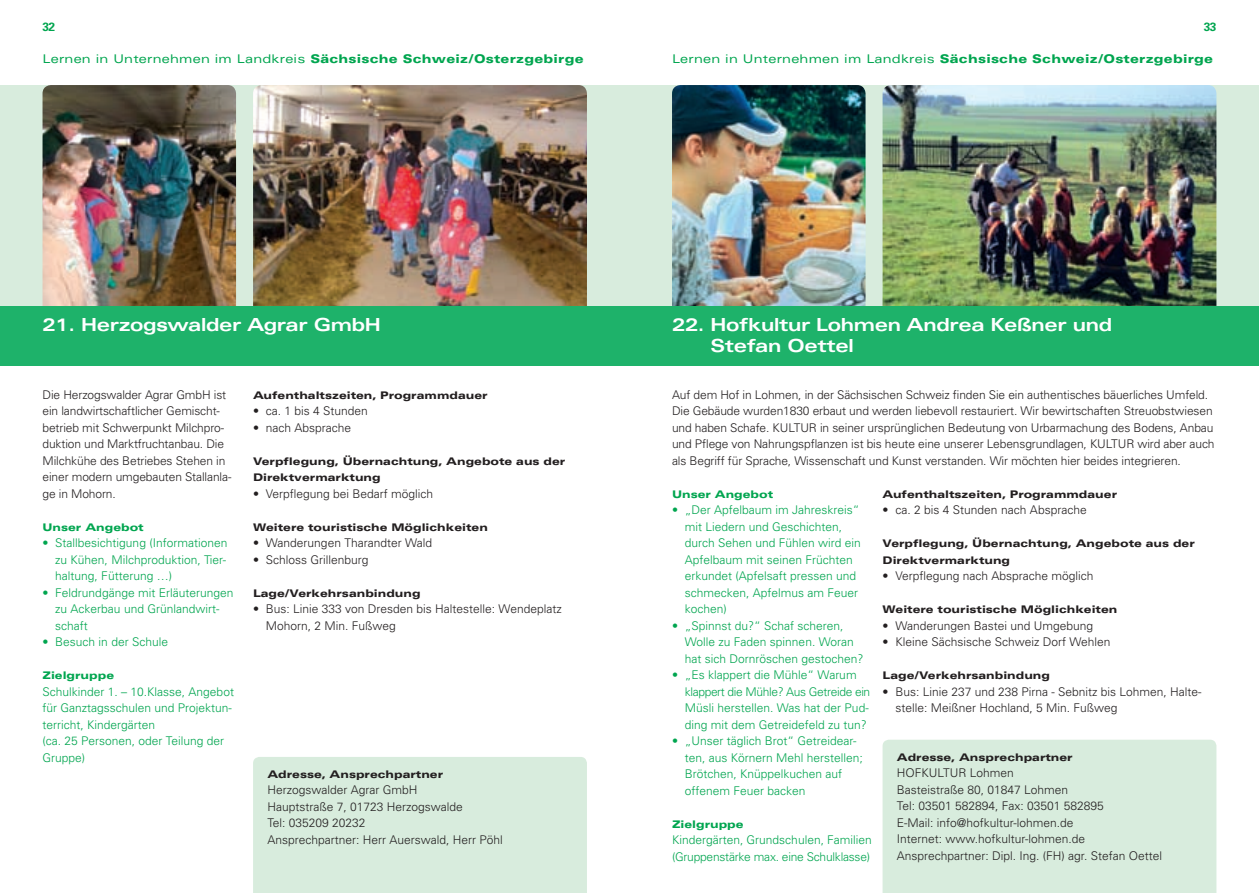
<style>
.page{position:relative;width:1259px;height:893px;background:#fff}
.page>*{position:absolute;margin:0;border:0;box-sizing:border-box;transform-origin:0 0}
.t1{font:700 expanded 18px/21px "Univers";letter-spacing:-.02em;color:#fff}
.t2{font:300 12px/16.5px "Univers";letter-spacing:-.01em;color:#231f20}
.t3{font:300 12px/16.5px "Univers";color:#00a54f}
.t4{font:900 expanded 12px "Univers";letter-spacing:.02em;color:#00a54f}
.t5{font:700 12px "Univers";color:#00a54f}
.t6{font:900 expanded 10.5px/16.5px "Univers";color:#231f20}
.t7{font:900 expanded 10.5px "Univers";color:#00a54f}
.s1{font-weight:400}
</style>
<div class="page">
<div style="left:0;top:85px;width:629px;height:281px;background:#d8ecdd"></div>
<div style="left:629px;top:85px;width:630px;height:281px;background:#d8ecdd"></div>
<img style="left:672px;top:85px;width:193px;height:221px">
<img style="left:882px;top:85px;width:334px;height:221px">
<img style="left:43px;top:85px;width:193px;height:221px">
<img style="left:253px;top:85px;width:334px;height:221px">
<div style="left:0;top:306px;width:1259px;height:60px;background:#1eb26a"></div>
<div style="left:253px;top:757px;width:334px;height:136px;background:#d8ecdd"></div>
<div style="left:882px;top:740px;width:334px;height:153px;background:#d8ecdd"></div>
<p class="t5" style="left:43px;top:19px;width:7px">32</p>
<p class="t5" style="left:1203px;top:19px;width:7px">33</p>
<p class="t4" style="left:43px;top:51px;width:543px"><span class="s1">Lernen in Unternehmen im Landkreis</span> Sächsische Schweiz/Osterzgebirge</p>
<p class="t4" style="left:672px;top:51px;width:543px"><span class="s1">Lernen in Unternehmen im Landkreis</span> Sächsische Schweiz/Osterzgebirge</p>
<h1 class="t1" style="left:43px;top:314px;width:340px">21. Herzogswalder Agrar GmbH</h1>
<h1 class="t1" style="left:710px;top:314px;width:403px;text-indent:-39px">22. Hofkultur Lohmen Andrea Keßner und<br>Stefan Oettel</h1>
<p class="t2" style="left:43px;top:386px;width:190px">Die Herzogswalder Agrar GmbH ist ein landwirtschaftlicher Gemischt&shy;betrieb mit Schwerpunkt Milchpro&shy;duktion und Marktfruchtanbau. Die<br>Milchkühe des Betriebes Stehen in einer modern umgebauten Stallanla&shy;ge in Mohorn.</p>
<p class="t7" style="left:43px;top:521px;width:103px">Unser Angebot</p>
<p class="t3" style="left:55px;top:534px;width:174px;text-align:justify;text-indent:-13px">• Stallbesichtigung (Informationen zu Kühen, Milchproduktion, Tier&shy;haltung, Fütterung …)</p>
<p class="t3" style="left:55px;top:584px;width:180px;text-indent:-13px">• Feldrundgänge mit Erläuterungen zu Ackerbau und Grünlandwirt&shy;schaft</p>
<p class="t3" style="left:43px;top:633px;width:127px">• Besuch in der Schule</p>
<p class="t7" style="left:43px;top:669px;width:73px">Zielgruppe</p>
<p class="t3" style="left:43px;top:683px;width:193px">Schulkinder 1. – 10.Klasse, Angebot für Ganztagsschulen und Projektun&shy;terricht, Kindergärten<br>(ca. 25 Personen, oder Teilung der<br>Gruppe)</p>
<p class="t6" style="left:253px;top:386px;width:236px">Aufenthaltszeiten, Programmdauer</p>
<p class="t2" style="left:253px;top:402px;width:116px">• ca. 1 bis 4 Stunden</p>
<p class="t2" style="left:253px;top:419px;width:100px">• nach Absprache</p>
<p class="t6" style="left:253px;top:452px;width:314px">Verpflegung, Übernachtung, Angebote aus der<br>Direktvermarktung</p>
<p class="t2" style="left:253px;top:485px;width:182px">• Verpflegung bei Bedarf möglich</p>
<p class="t6" style="left:253px;top:518px;width:236px">Weitere touristische Möglichkeiten</p>
<p class="t2" style="left:253px;top:534px;width:181px">• Wanderungen Tharandter Wald</p>
<p class="t2" style="left:253px;top:551px;width:117px">• Schloss Grillenburg</p>
<p class="t6" style="left:253px;top:584px;width:169px">Lage/Verkehrsanbindung</p>
<p class="t2" style="left:266px;top:600px;width:297px;text-indent:-13px">• Bus: Linie 333 von Dresden bis Haltestelle: Wendeplatz<br>Mohorn, 2 Min. Fußweg</p>
<p class="t6" style="left:267px;top:766px;width:177px">Adresse, Ansprechpartner</p>
<p class="t2" style="left:267px;top:782px;width:237px">Herzogswalder Agrar GmbH<br>Hauptstraße 7, 01723 Herzogswalde<br>Tel: 035209 20232<br>Ansprechpartner: Herr Auerswald, Herr Pöhl</p>
<p class="t2" style="left:672px;top:386px;width:544px">Auf dem Hof in Lohmen, in der Sächsischen Schweiz finden Sie ein authentisches bäuerliches Umfeld.<br>Die Gebäude wurden1830 erbaut und werden liebevoll restauriert. Wir bewirtschaften Streuobstwiesen und haben Schafe. KULTUR in seiner ursprünglichen Bedeutung von Urbarmachung des Bodens, Anbau und Pflege von Nahrungspflanzen ist bis heute eine unserer Lebensgrundlagen, KULTUR wird aber auch als Begriff für Sprache, Wissenschaft und Kunst verstanden. Wir möchten hier beides integrieren.</p>
<p class="t7" style="left:672px;top:488px;width:103px">Unser Angebot</p>
<p class="t3" style="left:685px;top:501px;width:178px;text-indent:-13px">• „Der Apfelbaum im Jahreskreis“ mit Liedern und Geschichten, durch Sehen und Fühlen wird ein<br>Apfelbaum mit seinen Früchten erkundet (Apfelsaft pressen und schmecken, Apfelmus am Feuer kochen)</p>
<p class="t3" style="left:685px;top:617px;width:180px;text-indent:-13px">• „Spinnst du?“ Schaf scheren,<br>Wolle zu Faden spinnen. Woran hat sich Dornröschen gestochen?</p>
<p class="t3" style="left:685px;top:666px;width:187px;text-indent:-13px">• „Es klappert die Mühle“ Warum klap-pert die Mühle? Aus Getreide ein Müsli herstellen. Was hat der Pud---- ding mit dem Getreidefeld zu tun?</p>
<p class="t3" style="left:685px;top:732px;width:180px;text-indent:-13px">• „Unser täglich Brot“ Getreidear&shy;ten, aus Körnern Mehl herstellen;<br>Brötchen, Knüppelkuchen auf offenem Feuer backen</p>
<p class="t7" style="left:672px;top:818px;width:73px">Zielgruppe</p>
<p class="t3" style="left:672px;top:831px;width:201px">Kindergärten, Grundschulen, Fami--lien (Gruppenstärke max. eine Schulklasse)</p>
<p class="t6" style="left:882px;top:485px;width:236px">Aufenthaltszeiten, Programmdauer</p>
<p class="t2" style="left:882px;top:501px;width:206px">• ca. 2 bis 4 Stunden nach Absprache</p>
<p class="t6" style="left:882px;top:535px;width:314px">Verpflegung, Übernachtung, Angebote aus der<br>Direkt-vermarktung</p>
<p class="t2" style="left:882px;top:567px;width:212px">• Verpflegung nach Absprache möglich</p>
<p class="t6" style="left:882px;top:601px;width:236px">Weitere touristische Möglichkeiten</p>
<p class="t2" style="left:882px;top:617px;width:212px">• Wanderungen Bastei und Umgebung</p>
<p class="t2" style="left:882px;top:633px;width:229px">• Kleine Sächsische Schweiz Dorf Wehlen</p>
<p class="t6" style="left:882px;top:667px;width:169px">Lage/Verkehrsanbindung</p>
<p class="t2" style="left:895px;top:683px;width:308px;text-indent:-13px">• Bus: Linie 237 und 238 Pirna - Sebnitz bis Lohmen, Halte&shy;stelle: Meißner Hochland, 5 Min. Fußweg</p>
<p class="t6" style="left:897px;top:749px;width:177px">Adresse, Ansprechpartner</p>
<p class="t2" style="left:897px;top:764px;width:267px">HOFKULTUR Lohmen<br>Basteistraße 80, 01847 Lohmen<br>Tel: 03501 582894, Fax: 03501 582895<br>E-Mail: info@hofkultur-lohmen.de<br>Internet: www.hofkultur-lohmen.de Ansprechpartner: Dipl. Ing. (FH) agr. Stefan Oettel</p>
</div>
